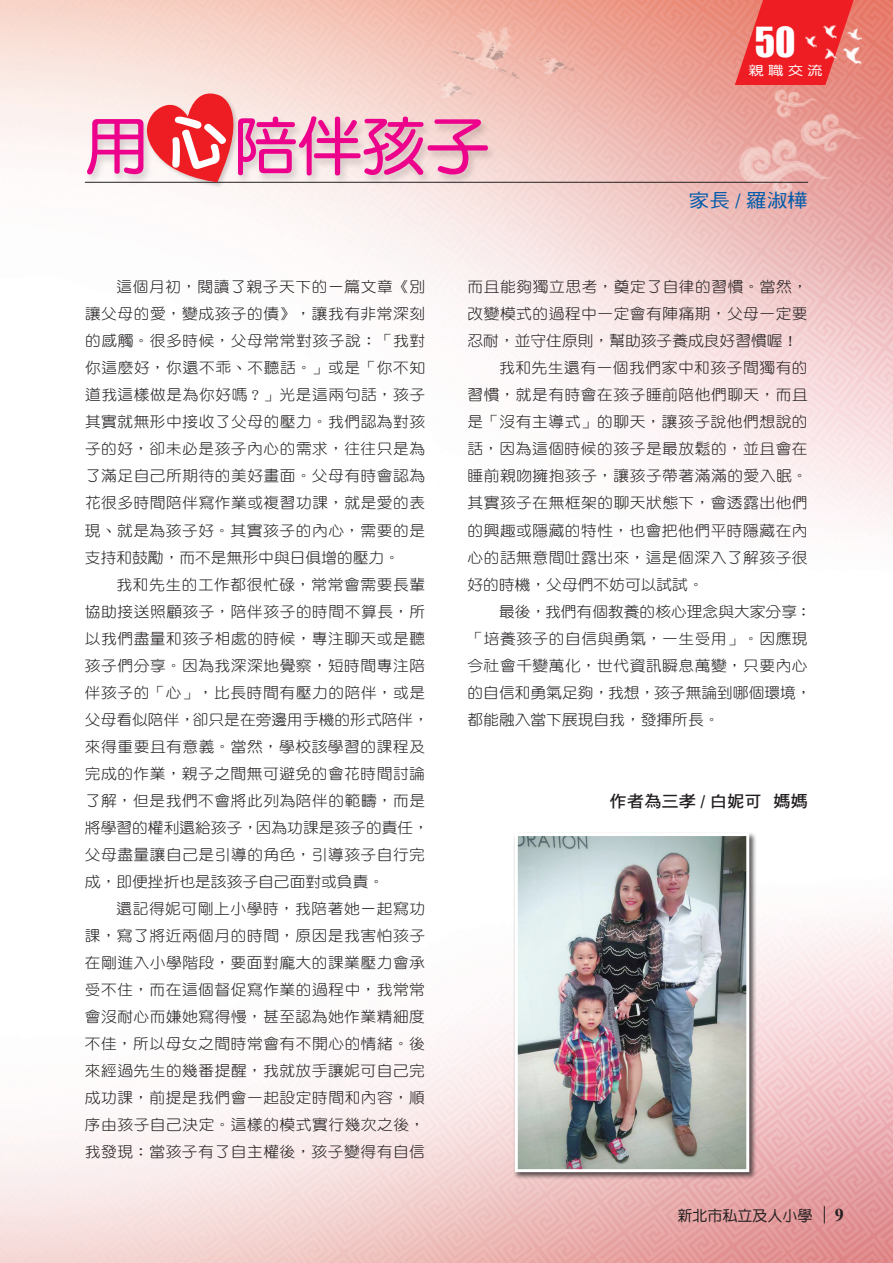
<style>
.page{position:relative;width:893px;height:1263px;background:#fff}
.page>*{position:absolute;margin:0;border:0;box-sizing:border-box;transform-origin:0 0}
.t1{font:63.9px "DF Yuan Std W7";color:#ed028c}
.t2{font:38.1px "Impact";color:#fff}
.t3{font:18.75px "DF Hei Std W5";color:#015aaa;scale:1.1 1}
.t4{font:16.5px "DF Hei Std W7";color:#231f20;scale:1.05 1}
.t5{font:15px/27px "DF Yuan Std W3";letter-spacing:.03em;color:#231f20;text-align:justify;scale:1.05 1}
.t6{font:15px "DF Yuan Std W3";color:#231f20;scale:1.05 1}
.t7{font:15px "DF Yuan Std W5";color:#231f20}
.t8{font:12.75px "DF Yuan Std W5";color:#fff;scale:1.22 1}
.s1{font-family:"DF Biao Kai Shu Std W5"}
.s2{font-family:"Times New Roman";font-weight:700;font-size:18px}
</style>
<div class="page">
<img style="left:0;top:0;width:893px;height:1263px">
<div style="left:84px;top:115px;width:413px;height:72px;background:#231f20;opacity:.2"></div>
<hr style="left:85px;top:182px;width:723px;height:1px;background:#231f20">
<div style="left:146px;top:92px;width:93px;height:96px;background:#231f20;opacity:.2"></div>
<div style="left:513px;top:832px;width:244px;height:348px;background:#231f20;opacity:.75"></div>
<img style="left:513px;top:831px;width:238px;height:343px">
<svg style="left:735px;top:0;width:123px;height:85px;background:#ec3537"></svg>
<svg style="left:824px;top:1206px;width:1px;height:17px"></svg>
<img style="left:803px;top:34px;width:18px;height:17px">
<img style="left:821px;top:18px;width:20px;height:23px">
<img style="left:845px;top:26px;width:20px;height:17px">
<img style="left:839px;top:43px;width:27px;height:24px">
<img style="left:824px;top:47px;width:16px;height:16px">
<svg style="left:138px;top:85px;width:114px;height:97px;background:#ef8283"></svg>
<h1 class="t1" style="left:85px;top:112px;width:65px">用</h1>
<h1 class="t1" style="left:234px;top:112px;width:257px">陪伴孩子</h1>
<h2 class="t2" style="left:755px;top:13px;width:42px">50</h2>
<p class="t8" style="left:748px;top:64px;width:63px">親職交流</p>
<p class="t3" style="left:689px;top:190px;width:110px">家長 / 羅淑樺</p>
<p class="t5" style="left:85px;top:273px;width:326px;text-indent:32px">這個月初<span class="s1">，</span>閱讀了親子天下的ㄧ篇文章<span class="s1">《</span>別讓父母的愛<span class="s1">，</span>變成孩子的債<span class="s1">》，</span>讓我有非常深刻的感觸<span class="s1">。</span>很多時候<span class="s1">，</span>父母常常對孩子說<span class="s1">：「</span>我對你這麼好<span class="s1">，</span>你還不乖<span class="s1">、</span>不聽話<span class="s1">。」</span>或是<span class="s1">「</span>你不知道我這樣做是為你好嗎<span class="s1">？」</span>光是這兩句話<span class="s1">，</span>孩子其實就無形中接收了父母的壓力<span class="s1">。</span>我們認為對孩子的好<span class="s1">，</span>卻未必是孩子內心的需求<span class="s1">，</span>往往只是為了滿足自己所期待的美好畫面<span class="s1">。</span>父母有時會認為花很多時間陪伴寫作業或複習功課<span class="s1">，</span>就是愛的表現<span class="s1">、</span>就是為孩子好<span class="s1">。</span>其實孩子的內心<span class="s1">，</span>需要的是支持和鼓勵<span class="s1">，</span>而不是無形中與日俱增的壓力<span class="s1">。</span></p>
<p class="t5" style="left:85px;top:570px;width:329px;text-align:left;text-indent:32px">我和先生的工作都很忙碌<span class="s1">，</span>常常會需要長輩協助接送照顧孩子<span class="s1">，</span>陪伴孩子的時間不算長<span class="s1">，</span>所以我們盡量和孩子相處的時候<span class="s1">，</span>專注聊天或是聽孩子們分享<span class="s1">。</span>因為我深深地覺察<span class="s1">，</span>短時間專注陪伴孩子的<span class="s1">「</span>心<span class="s1">」，</span>比長時間有壓力的陪伴<span class="s1">，</span>或是父母看似陪伴<span class="s1">，</span>卻只是在旁邊用手機的形式陪伴<span class="s1">，</span>來得重要且有意義<span class="s1">。</span>當然<span class="s1">，</span>學校該學習的課程及完成的作業<span class="s1">，</span>親子之間無可避免的會花時間討論了解<span class="s1">，</span>但是我們不會將此列為陪伴的範疇<span class="s1">，</span>而是將學習的權利還給孩子<span class="s1">，</span>因為功課是孩子的責任<span class="s1">，</span>父母盡量讓自己是引導的角色<span class="s1">，</span>引導孩子自行完成<span class="s1">，</span>即便挫折也是該孩子自己面對或負責<span class="s1">。</span></p>
<p class="t5" style="left:85px;top:894px;width:325px;text-indent:32px">還記得妮可剛上小學時<span class="s1">，</span>我陪著她ㄧ起寫功課<span class="s1">，</span>寫了將近兩個月的時間<span class="s1">，</span>原因是我害怕孩子在剛進入小學階段<span class="s1">，</span>要面對龐大的課業壓力會承受不住<span class="s1">，</span>而在這個督促寫作業的過程中<span class="s1">，</span>我常常會沒耐心而嫌她寫得慢<span class="s1">，</span>甚至認為她作業精細度不佳<span class="s1">，</span>所以母女之間時常會有不開心的情緒<span class="s1">。</span>後來經過先生的幾番提醒<span class="s1">，</span>我就放手讓妮可自己完成功課<span class="s1">，</span>前提是我們會一起設定時間和內容<span class="s1">，</span>順序由孩子自己決定<span class="s1">。</span>這樣的模式實行幾次之後<span class="s1">，</span>我發現<span class="s1">：</span>當孩子有了自主權後<span class="s1">，</span>孩子變得有自信</p>
<p class="t5" style="left:468px;top:273px;width:325px">而且能夠獨立思考<span class="s1">，</span>奠定了自律的習慣<span class="s1">。</span>當然<span class="s1">，</span></p>
<p class="t5" style="left:468px;top:300px;width:325px">改變模式的過程中一定會有陣痛期<span class="s1">，</span>父母一定要</p>
<p class="t6" style="left:468px;top:333px;width:317px">忍耐<span class="s1">，</span>並守住原則<span class="s1">，</span>幫助孩子養成良好習慣喔<span class="s1">！</span></p>
<p class="t5" style="left:499px;top:354px;width:295px">我和先生還有一個我們家中和孩子間獨有的</p>
<p class="t5" style="left:468px;top:381px;width:325px">習慣<span class="s1">，</span>就是有時會在孩子睡前陪他們聊天<span class="s1">，</span>而且</p>
<p class="t5" style="left:468px;top:408px;width:325px">是<span class="s1">「</span>沒有主導式<span class="s1">」</span>的聊天<span class="s1">，</span>讓孩子說他們想說的</p>
<p class="t5" style="left:468px;top:435px;width:325px">話<span class="s1">，</span>因為這個時候的孩子是最放鬆的<span class="s1">，</span>並且會在</p>
<p class="t5" style="left:467px;top:462px;width:325px">睡前親吻擁抱孩子<span class="s1">，</span>讓孩子帶著滿滿的愛入眠<span class="s1">。</span></p>
<p class="t5" style="left:467px;top:489px;width:325px">其實孩子在無框架的聊天狀態下<span class="s1">，</span>會透露出他們</p>
<p class="t5" style="left:467px;top:516px;width:325px">的興趣或隱藏的特性<span class="s1">，</span>也會把他們平時隱藏在內</p>
<p class="t5" style="left:467px;top:543px;width:325px">心的話無意間吐露出來<span class="s1">，</span>這是個深入了解孩子很</p>
<p class="t6" style="left:467px;top:576px;width:226px">好的時機<span class="s1">，</span>父母們不妨可以試試<span class="s1">。</span></p>
<p class="t6" style="left:499px;top:603px;width:299px">最後<span class="s1">，</span>我們有個教養的核心理念與大家分享<span class="s1">：</span></p>
<p class="t5" style="left:468px;top:624px;width:325px"><span class="s1">「</span>培養孩子的自信與勇氣<span class="s1">，</span>一生受用<span class="s1">」。</span>因應現</p>
<p class="t5" style="left:468px;top:651px;width:325px">今社會千變萬化<span class="s1">，</span>世代資訊瞬息萬變<span class="s1">，</span>只要內心</p>
<p class="t6" style="left:467px;top:684px;width:329px">的自信和勇氣足夠<span class="s1">，</span>我想<span class="s1">，</span>孩子無論到哪個環境<span class="s1">，</span></p>
<p class="t6" style="left:468px;top:711px;width:241px">都能融入當下展現自我<span class="s1">，</span>發揮所長<span class="s1">。</span></p>
<p class="t4" style="left:610px;top:792px;width:190px">作者為三孝 / 白妮可 媽媽</p>
<p class="t7" style="left:677px;top:1208px;width:168px">新北市私立及人小學 <span class="s2">9</span></p>
</div>
